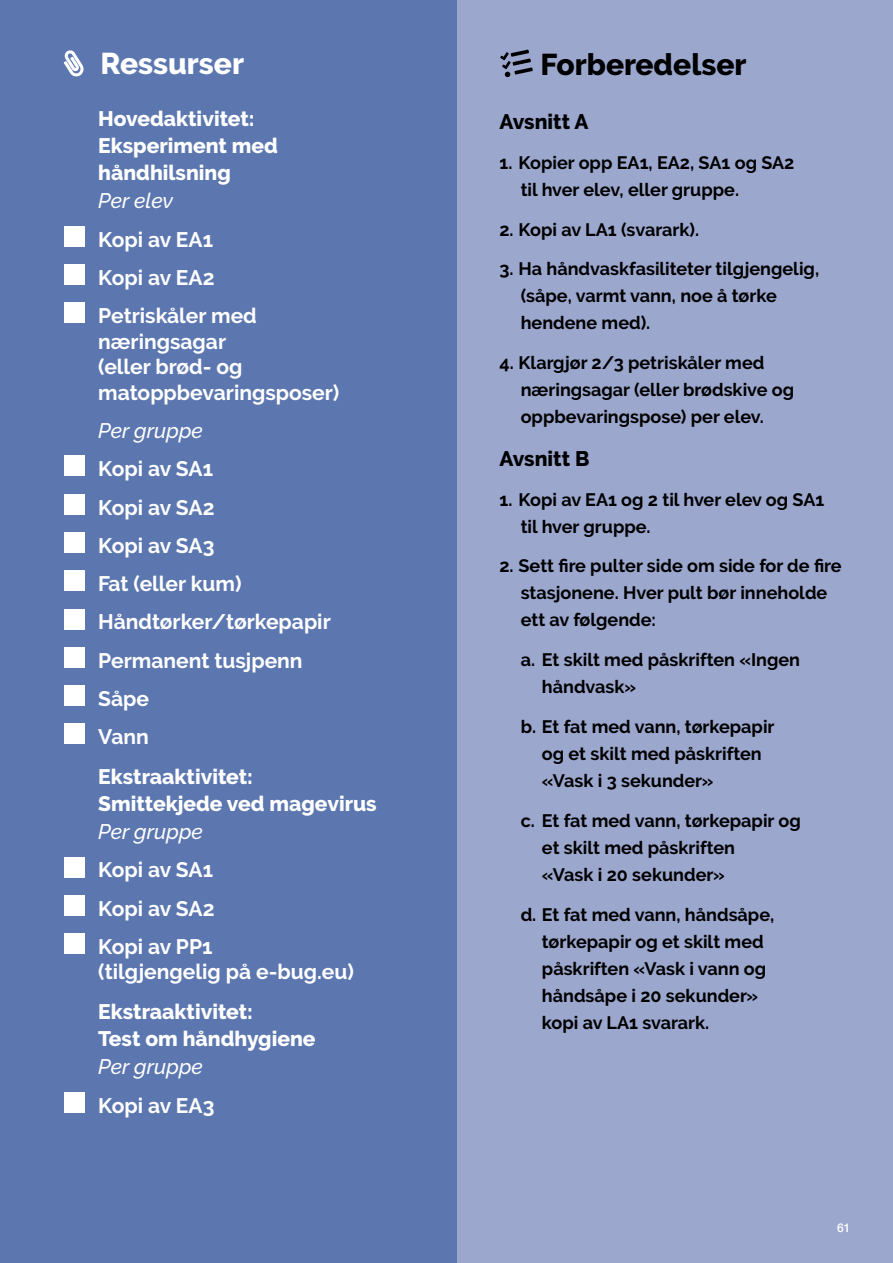
<style>
.page{position:relative;width:893px;height:1263px;background:#fff}
.page>*{position:absolute;margin:0;border:0;box-sizing:border-box;transform-origin:0 0}
.t1{font:800 30px "Raleway";color:#000}
.t2{font:800 30px "Raleway";color:#fff}
.t3{font:700 21px/38.2px "Raleway";color:#fff}
.t4{font:800 21px/27px "Raleway";color:#fff}
.t5{font:italic 500 21px "Raleway";color:#fff}
.t6{font:800 21px "Raleway";color:#000}
.t7{font:700 18px/27px "Raleway";color:#000}
.t8{font:500 12px "Helvetica Neue";color:#fff}
</style>
<div class="page">
<div style="left:0;top:0;width:457px;height:1263px;background:#5c77b0"></div>
<div style="left:457px;top:0;width:436px;height:1263px;background:#9ca7ce"></div>
<svg style="left:64px;top:50px;width:20px;height:27px"></svg>
<svg style="left:500px;top:50px;width:33px;height:27px"></svg>
<div style="left:64px;top:226px;width:20px;height:21px;background:#fff"></div>
<div style="left:64px;top:264px;width:20px;height:21px;background:#fff"></div>
<div style="left:64px;top:303px;width:20px;height:20px;background:#fff"></div>
<div style="left:64px;top:456px;width:20px;height:20px;background:#fff"></div>
<div style="left:64px;top:494px;width:20px;height:20px;background:#fff"></div>
<div style="left:64px;top:532px;width:20px;height:21px;background:#fff"></div>
<div style="left:64px;top:570px;width:20px;height:21px;background:#fff"></div>
<div style="left:64px;top:609px;width:20px;height:20px;background:#fff"></div>
<div style="left:64px;top:647px;width:20px;height:21px;background:#fff"></div>
<div style="left:64px;top:685px;width:20px;height:21px;background:#fff"></div>
<div style="left:64px;top:723px;width:20px;height:21px;background:#fff"></div>
<div style="left:64px;top:857px;width:20px;height:20px;background:#fff"></div>
<div style="left:64px;top:895px;width:20px;height:21px;background:#fff"></div>
<div style="left:64px;top:933px;width:20px;height:21px;background:#fff"></div>
<div style="left:64px;top:1092px;width:20px;height:21px;background:#fff"></div>
<h1 class="t2" style="left:100px;top:46px;width:145px">Ressurser</h1>
<p class="t4" style="left:98px;top:105px;width:181px">Hovedaktivitet:<br>Eksperiment med håndhilsning</p>
<p class="t5" style="left:98px;top:189px;width:76px">Per elev</p>
<p class="t3" style="left:98px;top:220px;width:160px">Kopi av EA1<br>Kopi av EA2<br>Petriskåler med</p>
<p class="t3" style="left:98px;top:329px;width:243px;line-height:25.5px">næringsagar<br>(eller brød- og matoppbevaringsposer)</p>
<p class="t5" style="left:98px;top:418px;width:106px">Per gruppe</p>
<p class="t3" style="left:98px;top:450px;width:234px">Kopi av SA1<br>Kopi av SA2<br>Kopi av SA3<br>Fat (eller kum)<br>Håndtørker/tørkepapir<br>Permanent tusjpenn<br>Såpe<br>Vann</p>
<p class="t4" style="left:98px;top:763px;width:280px">Ekstraaktivitet:<br>Smittekjede ved magevirus</p>
<p class="t5" style="left:98px;top:819px;width:106px">Per gruppe</p>
<p class="t3" style="left:98px;top:851px;width:118px;text-align:justify">Kopi av SA1<br>Kopi av SA2<br>Kopi av PP1</p>
<p class="t3" style="left:98px;top:953px;width:257px">(tilgjengelig på e-bug.eu)</p>
<p class="t4" style="left:98px;top:998px;width:219px">Ekstraaktivitet:<br>Test om håndhygiene</p>
<p class="t5" style="left:98px;top:1055px;width:106px">Per gruppe</p>
<p class="t3" style="left:98px;top:1086px;width:118px">Kopi av EA3</p>
<h1 class="t1" style="left:541px;top:47px;width:207px">Forberedelser</h1>
<p class="t6" style="left:499px;top:110px;width:90px">Avsnitt A</p>
<p class="t7" style="left:521px;top:149px;width:275px;text-indent:-21px">1. Kopier opp EA1, EA2, SA1 og SA2 til hver elev, eller gruppe.</p>
<p class="t7" style="left:499px;top:216px;width:201px">2. Kopi av LA1 (svarark).</p>
<p class="t7" style="left:521px;top:256px;width:300px;text-indent:-21px">3. Ha håndvaskfasiliteter tilgjengelig, (såpe, varmt vann, noe å tørke hendene med).</p>
<p class="t7" style="left:521px;top:349px;width:275px;text-indent:-21px">4. Klargjør 2/3 petriskåler med næringsagar (eller brødskive og oppbevaringspose) per elev.</p>
<p class="t6" style="left:499px;top:447px;width:91px">Avsnitt B</p>
<p class="t7" style="left:521px;top:486px;width:305px;text-indent:-21px">1. Kopi av EA1 og 2 til hver elev og SA1 til hver gruppe.</p>
<p class="t7" style="left:521px;top:553px;width:322px;text-indent:-21px">2. Sett fire pulter side om side for de fire stasjonene. Hver pult bør inneholde ett av følgende:</p>
<p class="t7" style="left:542px;top:646px;width:260px;text-indent:-21px">a. Et skilt med påskriften «Ingen håndvask»</p>
<p class="t7" style="left:542px;top:713px;width:234px;text-indent:-21px">b. Et fat med vann, tørkepapir og et skilt med påskriften «Vask i 3 sekunder»</p>
<p class="t7" style="left:542px;top:807px;width:260px;text-indent:-21px">c. Et fat med vann, tørkepapir og et skilt med påskriften<br>«Vask i 20 sekunder»</p>
<p class="t7" style="left:542px;top:901px;width:234px;text-indent:-21px">d. Et fat med vann, håndsåpe, tørkepapir og et skilt med påskriften «Vask i vann og håndsåpe i 20 sekunder» kopi av LA1 svarark.</p>
<p class="t8" style="left:837px;top:1218px;width:15px">61</p>
</div>
